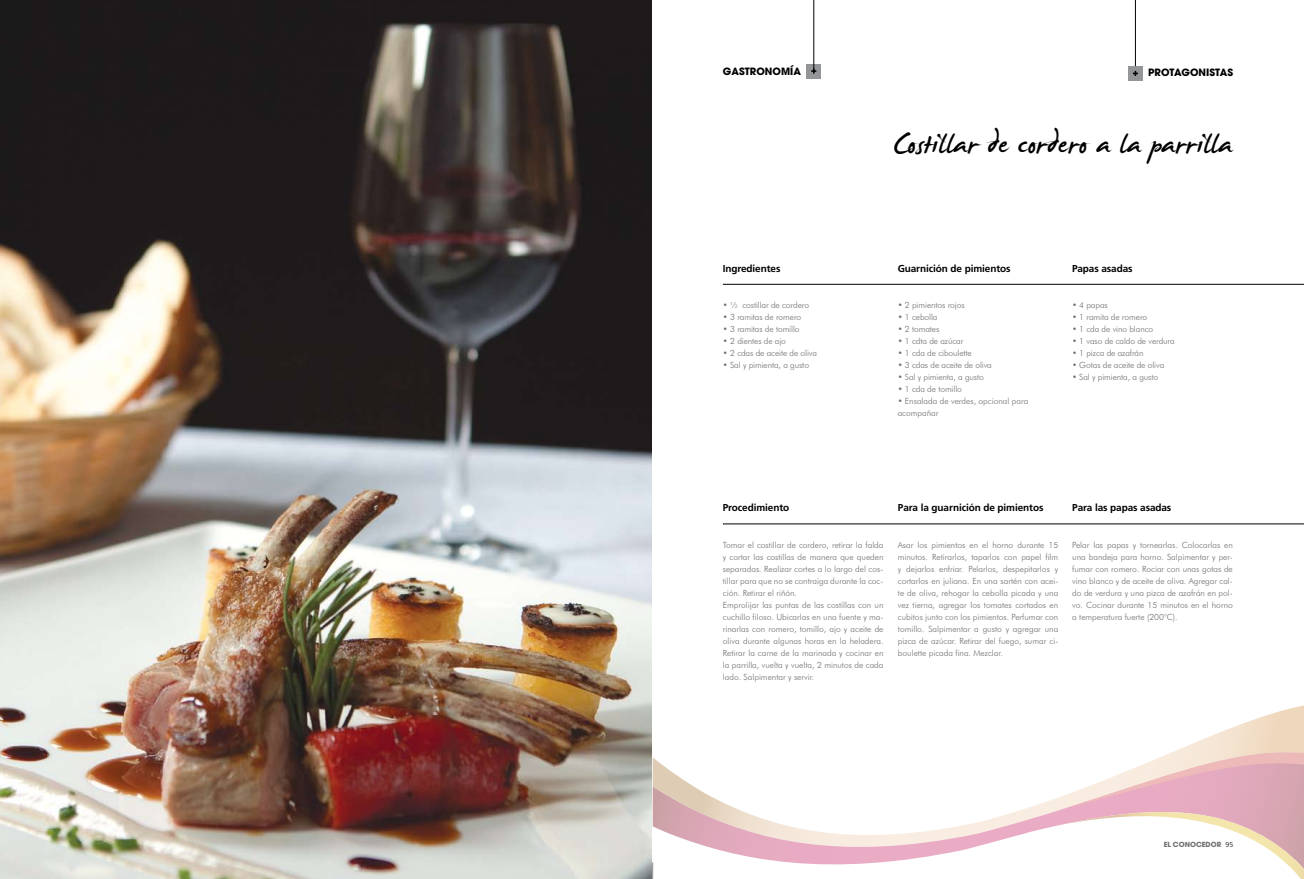
<style>
.page{position:relative;width:1304px;height:879px;background:#fff}
.page>*{position:absolute;margin:0;border:0;box-sizing:border-box;transform-origin:0 0}
.t1{font:48.8px "James Fajardo";color:#000}
.t2{font:700 10px "Frutiger";letter-spacing:-.01em;color:#000}
.t3{font:700 10px "Avant Garde 06";color:#000}
.t4{font:300 8.5px/12px "Futura BT";color:#6d6f71}
.t5{font:700 7px "Avant Garde 06";color:#6d6f71}
.s1{font-family:"Frutiger";font-weight:300;color:#000}
</style>
<div class="page">
<hr style="left:1135px;top:0;width:1px;height:72px;background:#000">
<div style="left:1128px;top:66px;width:14px;height:15px;background:#939598"></div>
<svg style="left:1133px;top:71px;width:5px;height:5px"></svg>
<div style="left:807px;top:64px;width:14px;height:14px;background:#939598"></div>
<hr style="left:814px;top:0;width:1px;height:70px;background:#000">
<svg style="left:811px;top:69px;width:5px;height:5px"></svg>
<img style="left:0;top:0;width:652px;height:879px">
<hr style="left:723px;top:284px;width:581px;height:1px;background:#000">
<hr style="left:723px;top:524px;width:581px;height:1px;background:#000">
<svg style="left:1173px;top:705px;width:131px;height:47px"></svg>
<svg style="left:653px;top:758px;width:406px;height:107px"></svg>
<svg style="left:653px;top:862px;width:1px;height:17px"></svg>
<svg style="left:1059px;top:752px;width:245px;height:127px"></svg>
<p class="t3" style="left:723px;top:65px;width:80px">GASTRONOMÍA</p>
<p class="t3" style="left:1148px;top:66px;width:86px">PROTAGONISTAS</p>
<h1 class="t1" style="left:893px;top:118px;width:341px">Costillar de cordero a la parrilla</h1>
<p class="t2" style="left:723px;top:262px;width:59px">Ingredientes</p>
<p class="t2" style="left:898px;top:262px;width:114px">Guarnición de pimientos</p>
<p class="t2" style="left:1072px;top:262px;width:62px">Papas asadas</p>
<p class="t4" style="left:723px;top:299px;width:88px">• ½ costillar de cordero</p>
<p class="t4" style="left:723px;top:311px;width:80px">• 3 ramitas de romero</p>
<p class="t4" style="left:723px;top:323px;width:78px">• 3 ramitas de tomillo</p>
<p class="t4" style="left:723px;top:335px;width:65px">• 2 dientes de ajo</p>
<p class="t4" style="left:723px;top:347px;width:96px">• 2 cdas de aceite de oliva</p>
<p class="t4" style="left:723px;top:359px;width:88px">• Sal y pimienta, a gusto</p>
<p class="t4" style="left:898px;top:299px;width:69px">• 2 pimientos rojos</p>
<p class="t4" style="left:898px;top:311px;width:41px">• 1 cebolla</p>
<p class="t4" style="left:898px;top:323px;width:43px">• 2 tomates</p>
<p class="t4" style="left:898px;top:335px;width:67px">• 1 cdta de azúcar</p>
<p class="t4" style="left:898px;top:347px;width:76px">• 1 cda de ciboulette</p>
<p class="t4" style="left:898px;top:359px;width:96px">• 3 cdas de aceite de oliva</p>
<p class="t4" style="left:898px;top:371px;width:88px">• Sal y pimienta, a gusto</p>
<p class="t4" style="left:898px;top:383px;width:66px">• 1 cda de tomillo</p>
<p class="t4" style="left:898px;top:395px;width:132px">• Ensalada de verdes, opcional para acompañar</p>
<p class="t4" style="left:1072px;top:299px;width:37px">• 4 papas</p>
<p class="t4" style="left:1072px;top:311px;width:77px">• 1 ramita de romero</p>
<p class="t4" style="left:1072px;top:323px;width:83px">• 1 cda de vino blanco</p>
<p class="t4" style="left:1072px;top:335px;width:104px">• 1 vaso de caldo de verdura</p>
<p class="t4" style="left:1072px;top:347px;width:73px">• 1 pizca de azafrán</p>
<p class="t4" style="left:1072px;top:359px;width:94px">• Gotas de aceite de oliva</p>
<p class="t4" style="left:1072px;top:371px;width:88px">• Sal y pimienta, a gusto</p>
<p class="t2" style="left:723px;top:502px;width:68px">Procedimiento</p>
<p class="t2" style="left:898px;top:502px;width:147px">Para la guarnición de pimientos</p>
<p class="t2" style="left:1072px;top:502px;width:101px">Para las papas asadas</p>
<p class="t4" style="left:723px;top:539px;width:162px">Tomar el costillar de cordero, retirar la falda y cortar las costillas de manera que queden separadas. Realizar cortes a lo largo del cos&shy;tillar para que no se contraiga durante la coc&shy;ción. Retirar el riñón.<br>Emprolijar las puntas de las costillas con un cuchillo filoso. Ubicarlas en una fuente y ma&shy;rinarlas con romero, tomillo, ajo y aceite de oliva durante algunas horas en la heladera.<br>Retirar la carne de la marinada y cocinar en la parrilla, vuelta y vuelta, 2 minutos de cada lado. Salpimentar y servir.</p>
<p class="t4" style="left:898px;top:539px;width:162px;text-align:justify">Asar los pimientos en el horno durante 15 minutos. Retirarlos, taparlos con papel film y dejarlos enfriar. Pelarlos, despepitarlos y cortarlos en juliana. En una sartén con acei&shy;te de oliva, rehogar la cebolla picada y una vez tierna, agregar los tomates cortados en cubitos junto con los pimientos. Perfumar con tomillo. Salpimentar a gusto y agregar una pizca de azúcar. Retirar del fuego, sumar ci&shy;boulette picada fina. Mezclar.</p>
<p class="t4" style="left:1072px;top:539px;width:162px;text-align:justify">Pelar las papas y tornearlas. Colocarlas en una bandeja para horno. Salpimentar y per&shy;fumar con romero. Rociar con unas gotas de vino blanco y de aceite de oliva. Agregar cal&shy;do de verdura y una pizca de azafrán en pol&shy;vo. Cocinar durante 15 minutos en el horno a temperatura fuerte (200°C).</p>
<p class="t5" style="left:1164px;top:840px;width:71px">EL CONOCEDOR <span class="s1">95</span></p>
</div>
